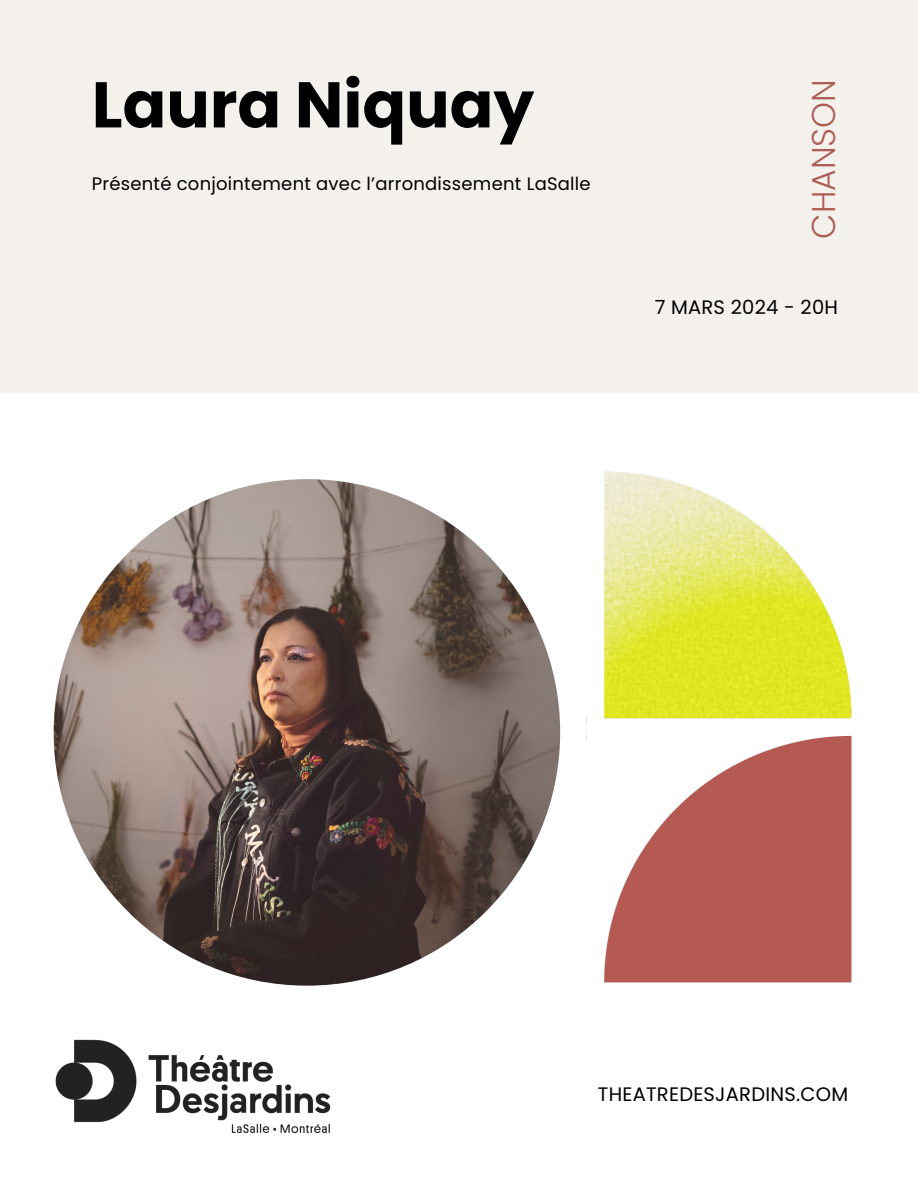
<style>
.page{position:relative;width:918px;height:1188px;background:#fff}
.page>*{position:absolute;margin:0;border:0;box-sizing:border-box;transform-origin:0 0}
.t1{font:700 64.5px "Poppins";color:#000}
.t2{font:300 33px "Poppins";color:#ad5c57}
.t3{font:19.5px "Poppins";letter-spacing:.015em;color:#000}
.t4{font:18px "Poppins";letter-spacing:.015em;color:#000}
</style>
<div class="page">
<div style="left:0;top:0;width:917px;height:393px;background:#f4f1ec"></div>
<img style="left:54px;top:479px;width:506px;height:507px;border-radius:50%">
<img style="left:604px;top:471px;width:248px;height:512px">
<img style="left:55px;top:1039px;width:276px;height:95px">
<h3 class="t1" style="left:92px;top:60px;width:444px">Laura Niquay</h3>
<p class="t4" style="left:92px;top:171px;width:500px">Présenté conjointement avec l’arrondissement LaSalle</p>
<p class="t2" style="left:801px;top:239px;width:161px;rotate:-90deg">CHANSON</p>
<p class="t3" style="left:655px;top:293px;width:185px">7 MARS 2024 - 20H</p>
<h3 class="t3" style="left:598px;top:1081px;width:252px">THEATREDESJARDINS.COM</h3>
</div>
